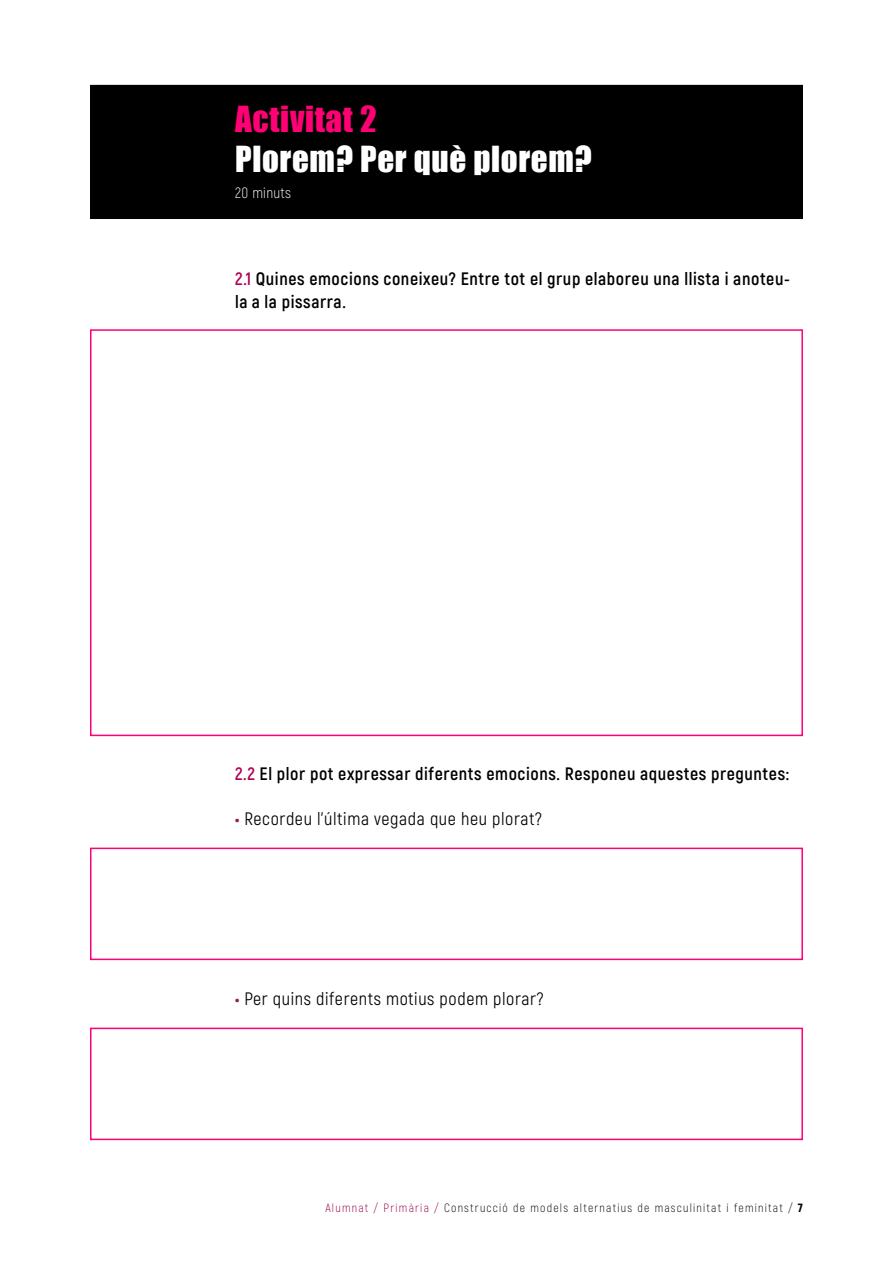
<style>
.page{position:relative;width:893px;height:1263px;background:#fff}
.page>*{position:absolute;margin:0;border:0;box-sizing:border-box;transform-origin:0 0}
.t1{font:33px/39.6px "Impact";letter-spacing:.02em;color:#fff}
.t2{font:700 18px/22.5px "Akrobat";letter-spacing:.035em;color:#000}
.t3{font:18px "Akrobat";letter-spacing:.035em;color:#000}
.t4{font:300 15px "Akrobat";letter-spacing:.02em;color:#fff}
.t5{font:300 12px "Akrobat";letter-spacing:.1em;color:#000}
.s1{color:#ff0075}
.s2{color:#b30053}
.s3{font-weight:900;color:#8f1f45}
.s4{color:#940045}
.s5{font-weight:900}
</style>
<div class="page">
<div style="left:90px;top:1028px;width:713px;height:112px;border:2px solid #ff0075"></div>
<div style="left:90px;top:848px;width:713px;height:112px;border:2px solid #ff0075"></div>
<div style="left:90px;top:329px;width:713px;height:407px;border:2px solid #ff0075"></div>
<div style="left:91px;top:86px;width:711px;height:132px;background:#000"></div>
<div style="left:90px;top:85px;width:713px;height:134px;border:2px solid #000"></div>
<h2 class="t1" style="left:235px;top:99px;width:358px"><span class="s1">Activitat 2<br></span>Plorem? Per què plorem?</h2>
<h2 class="t4" style="left:235px;top:183px;width:57px">20 minuts</h2>
<h3 class="t2" style="left:235px;top:267px;width:556px"><span class="s2">2.1</span> Quines emocions coneixeu? Entre tot el grup elaboreu una llista i anoteu&shy;la a la pissarra.</h3>
<h3 class="t2" style="left:235px;top:762px;width:555px"><span class="s2">2.2</span> El plor pot expressar diferents emocions. Responeu aquestes preguntes:</h3>
<p class="t3" style="left:235px;top:808px;width:308px"><span class="s3">•</span> Recordeu l’última vegada que heu plorat?</p>
<p class="t3" style="left:235px;top:988px;width:310px"><span class="s3">•</span> Per quins diferents motius podem plorar?</p>
<p class="t5" style="left:325px;top:1201px;width:479px"><span class="s4">Alumnat / Primària /</span> Construcció de models alternatius de masculinitat i feminitat / <span class="s5">7</span></p>
</div>
